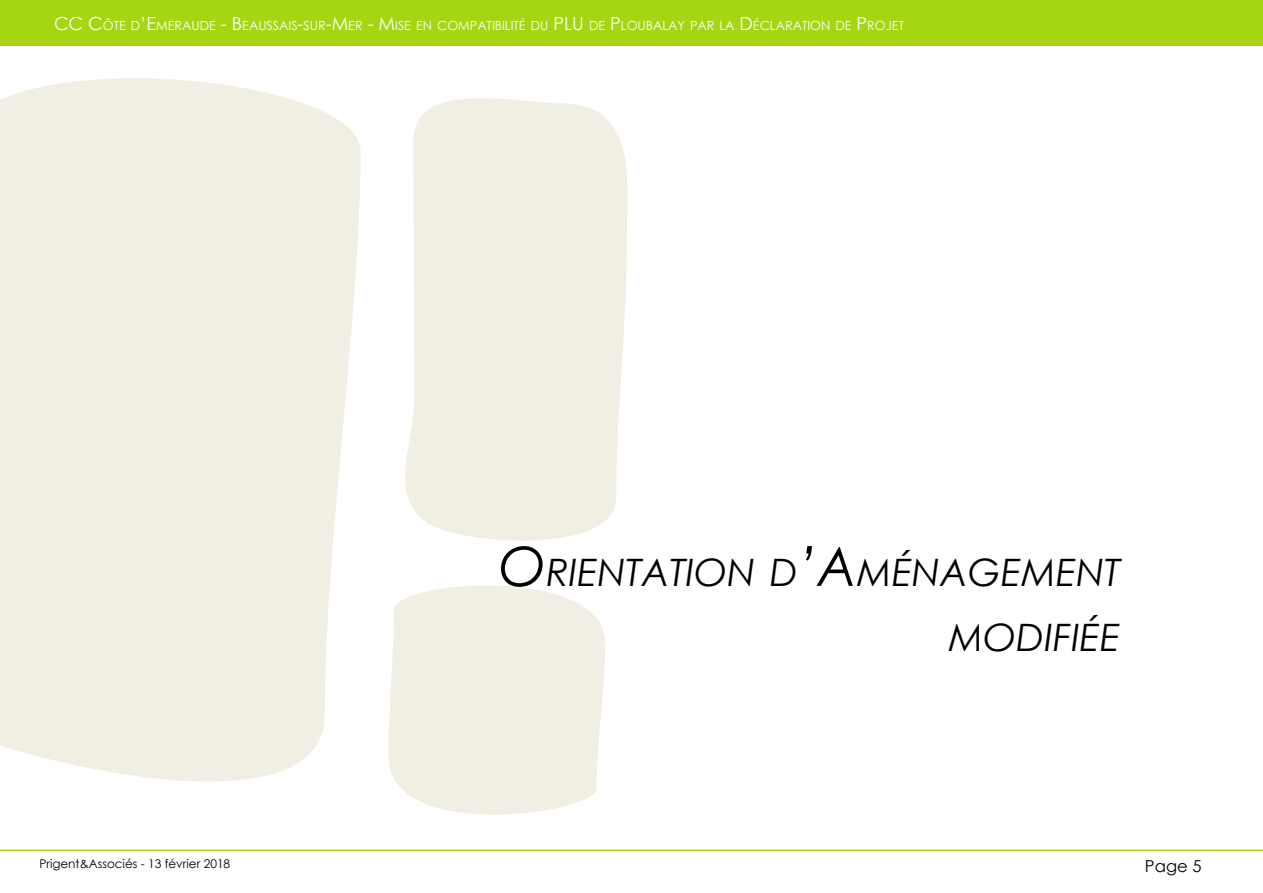
<style>
.page{position:relative;width:1263px;height:893px;background:#fff}
.page>*{position:absolute;margin:0;border:0;box-sizing:border-box;transform-origin:0 0}
.t1{font:italic 37.8px/64.8px "Century Gothic";color:#000;text-align:right}
.t2{font:16.5px "Century Gothic";color:#000}
.t3{font:12.6px "Century Gothic";color:#fff}
.t4{font:12px "Century Gothic";color:#000}
.s1{font-size:18px}
.s2{font-size:54px}
</style>
<div class="page">
<div style="left:0;top:0;width:1263px;height:46px;background:#a6d514"></div>
<svg style="left:405px;top:98px;width:223px;height:443px;fill:#f1efe4"></svg>
<svg style="left:0;top:78px;width:361px;height:704px;fill:#f1efe4"></svg>
<svg style="left:388px;top:585px;width:217px;height:230px;fill:#f1efe4"></svg>
<p class="t3" style="left:54px;top:16px;width:510px"><span class="s1">CC C</span>ÔTE D<span class="s1">’E</span>MERAUDE <span class="s1">- B</span>EAUSSAIS<span class="s1">-</span>SUR<span class="s1">-M</span> ER <span class="s1">- M</span> ISE EN COMPATIBILITÉ DU <span class="s1">PLU</span></p>
<p class="t3" style="left:589px;top:16px;width:316px">DE <span class="s1">P</span> LOUBALAY PAR LA <span class="s1">D</span> ÉCLARATION DE <span class="s1">P</span> ROJET</p>
<h1 class="t1" style="left:499px;top:539px;width:623px"><span class="s2">O</span>RIENTATION D<span class="s2">’A</span>MÉNAGEMENT<br>MODIFIÉE</h1>
<p class="t4" style="left:39px;top:855px;width:192px">Prigent&amp;Associés - 13 février 2018</p>
<h2 class="t2" style="left:1145px;top:854px;width:58px">Page 5</h2>
</div>
